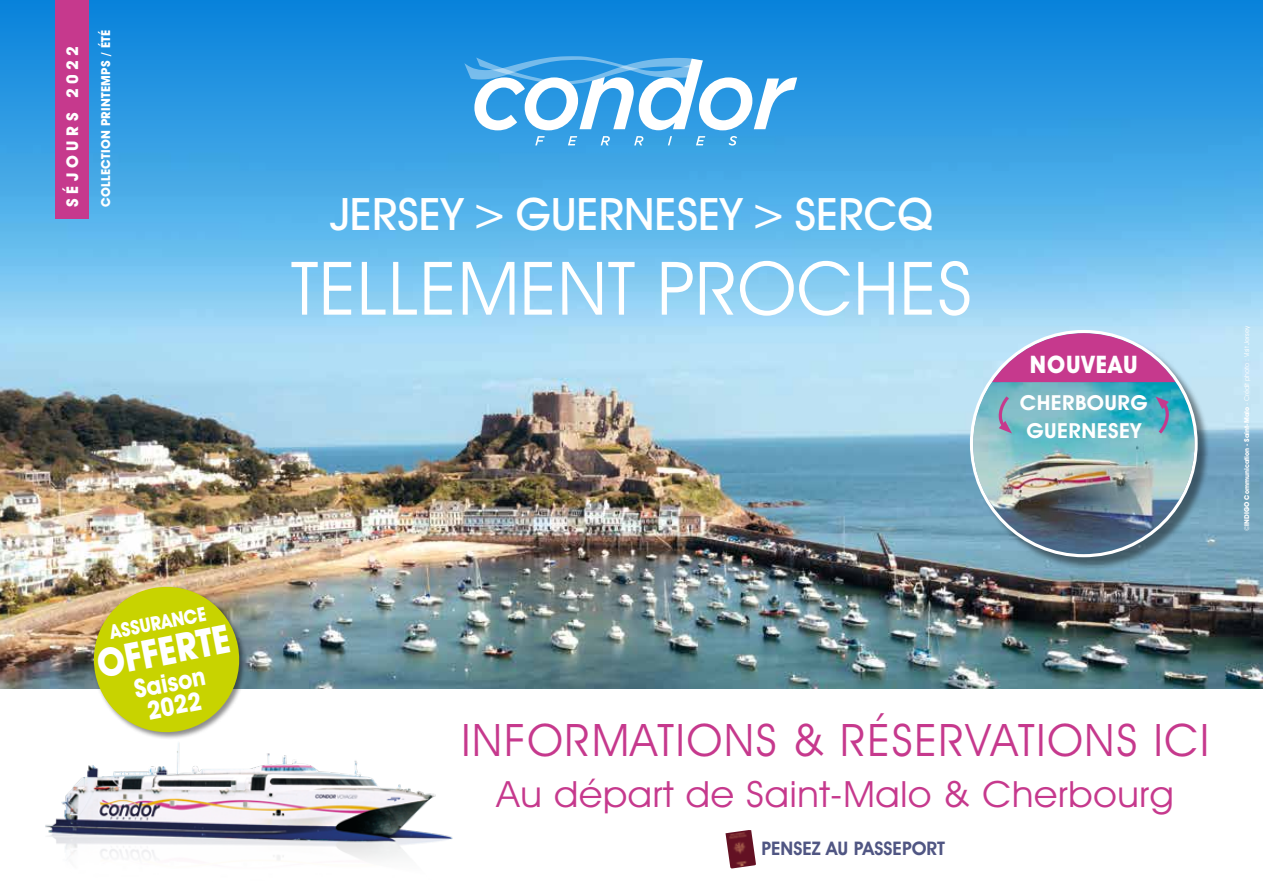
<style>
.page{position:relative;width:1263px;height:893px;background:#fff}
.page>*{position:absolute;margin:0;border:0;box-sizing:border-box;transform-origin:0 0}
.t1{font:74.25px "Avant Garde IT Cby BT";letter-spacing:.01em;color:#fff}
.t2{font:45px "Avant Garde IT Cby BT";letter-spacing:.04em;color:#c6398d}
.t3{font:500 44.85px "Avant Garde IT Cby BT";color:#fff}
.t4{font:700 39.6px "Avant Garde IT Cby BT";color:#fff;scale:.9 1}
.t5{font:36.3px "Avant Garde IT Cby BT";letter-spacing:.02em;color:#c6398d;scale:1.05 1}
.t6{font:700 25.65px/23.7px "Avant Garde IT Cby BT";color:#fff;text-align:center;scale:.89 1}
.t7{font:700 24.3px "Avant Garde IT Cby BT";letter-spacing:.04em;color:#fff;scale:.95 1}
.t8{font:600 20.85px/28.2px "Avant Garde IT Cby BT";letter-spacing:.02em;color:#fff;text-align:center;scale:1.05 1}
.t9{font:700 19.8px "Avant Garde IT Cby BT";color:#fff;scale:.9 1}
.t10{font:600 18.75px "Avant Garde IT Cby BT";color:#505683}
.t11{font:700 16.35px "Avant Garde IT Cby BT";letter-spacing:.28em;color:#fff}
.t12{font:700 12.45px "Avant Garde IT Cby BT";letter-spacing:.02em;color:#fff}
.t13{font:700 6.75px "Avant Garde IT Cby BT";color:#fff}
.s1{font-weight:400}
</style>
<div class="page">
<img style="left:0;top:333px;width:1263px;height:355px">
<svg style="left:0;top:0;width:1263px;height:333px;background:#4cabe8"></svg>
<svg style="left:464px;top:56px;width:333px;height:74px"></svg>
<svg style="left:535px;top:136px;width:202px;height:10px;background:#4dabe6"></svg>
<div style="left:55px;top:0;width:33px;height:218px;background:#c6398d"></div>
<div style="left:972px;top:332px;width:238px;height:238px;background:#000;opacity:.45"></div>
<img style="left:973px;top:333px;width:221px;height:221px">
<svg style="left:992px;top:333px;width:184px;height:49px;background:#c66dad"></svg>
<svg style="left:997px;top:393px;width:15px;height:40px"></svg>
<svg style="left:1155px;top:397px;width:16px;height:40px"></svg>
<img style="left:45px;top:743px;width:408px;height:117px">
<div style="left:93px;top:585px;width:154px;height:155px;background:#000;opacity:.45"></div>
<svg style="left:88px;top:581px;width:157px;height:157px;background:#c8cb39"></svg>
<img style="left:725px;top:830px;width:31px;height:39px">
<h3 class="t11" style="left:62px;top:207px;width:162px;rotate:-90deg">SÉJOURS 2022</h3>
<h3 class="t12" style="left:98px;top:207px;width:179px;rotate:-90deg">COLLECTION PRINTEMPS / ÉTÉ</h3>
<h3 class="t9" style="left:108px;top:620px;width:110px;rotate:-11deg">ASSURANCE</h3>
<h3 class="t4" style="left:93px;top:640px;width:151px;rotate:-11deg">OFFERTE</h3>
<h3 class="t6" style="left:132px;top:677px;width:82px;rotate:-11deg">Saison<br>2022</h3>
<h3 class="t3" style="left:330px;top:187px;width:604px">JERSEY &gt; GUERNESEY &gt; SERCQ</h3>
<h1 class="t1" style="left:291px;top:243px;width:682px">TELLEMENT PROCHES</h1>
<h3 class="t7" style="left:1030px;top:350px;width:115px">NOUVEAU</h3>
<h3 class="t8" style="left:1020px;top:388px;width:123px">CHERBOURG<br>GUERNESEY</h3>
<p class="t13" style="left:1242px;top:531px;width:207px;rotate:-90deg"><span class="s1">©</span>INDIGO Communication - Saint-Malo <span class="s1">- Crédit photo : Visit Jersey</span></p>
<h2 class="t2" style="left:461px;top:712px;width:749px">INFORMATIONS &amp; RÉSERVATIONS ICI</h2>
<h3 class="t5" style="left:497px;top:772px;width:646px">Au départ de Saint-Malo &amp; Cherbourg</h3>
<h3 class="t10" style="left:761px;top:837px;width:185px">PENSEZ AU PASSEPORT</h3>
</div>
